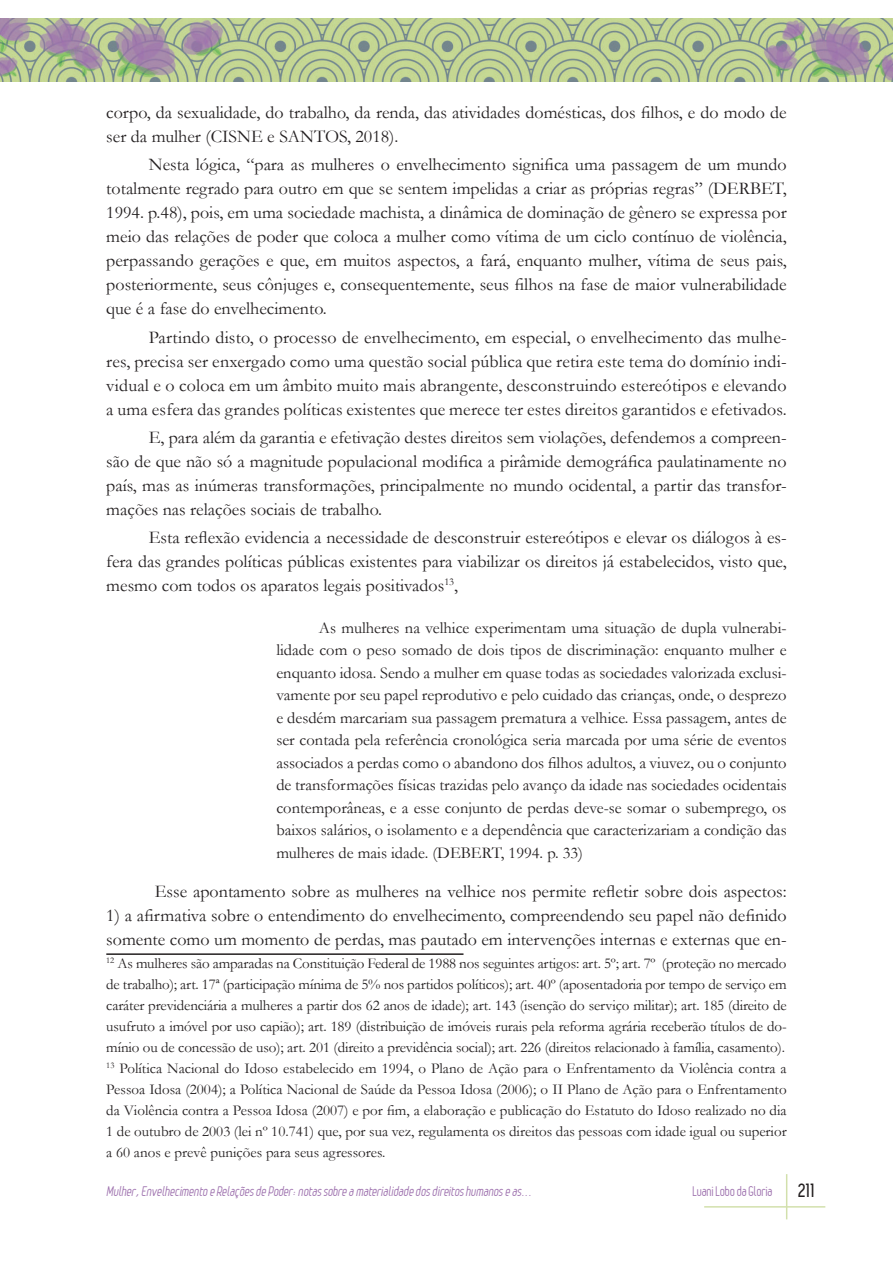
<style>
.page{position:relative;width:893px;height:1263px;background:#fff}
.page>*{position:absolute;margin:0;border:0;box-sizing:border-box;transform-origin:0 0}
.Texto{font:18px/24px "Garamond";color:#231f20;text-align:justify}
.t1{font:700 18px "Leger";color:#231f20}
.Citação{font:16.5px/22.5px "Garamond";color:#231f20;text-align:justify}
.Nota_rodapé{font:15px/21px "Garamond";color:#231f20;text-align:justify}
.t2{font:italic 13.5px "Leger";color:#9f73af}
.t3{font:13.5px "Leger";letter-spacing:-.01em;color:#9f73af}
</style>
<div class="page">
<hr style="left:786px;top:1174px;width:1px;height:45px;background:#d2e0ac">
<hr style="left:704px;top:1206px;width:121px;height:1px;background:#d2e0ac">
<img style="left:0;top:18px;width:893px;height:64px">
<hr style="left:106px;top:953px;width:357px;height:2px;background:#231f20">
<p class="Texto" style="left:106px;top:100px;width:682px">corpo, da sexualidade, do trabalho, da renda, das atividades domésticas, dos filhos, e do modo de ser da mulher (CISNE e SANTOS, 2018).</p>
<p class="Texto" style="left:106px;top:152px;width:682px;text-indent:43px">Nesta lógica, “para as mulheres o envelhecimento significa uma passagem de um mundo totalmente regrado para outro em que se sentem impelidas a criar as próprias regras” (DERBET, 1994. p.48), pois, em uma sociedade machista, a dinâmica de dominação de gênero se expressa por meio das relações de poder que coloca a mulher como vítima de um ciclo contínuo de violência, perpassando gerações e que, em muitos aspectos, a fará, enquanto mulher, vítima de seus pais, posteriormente, seus cônjuges e, consequentemente, seus filhos na fase de maior vulnerabilidade que é a fase do envelhecimento.</p>
<p class="Texto" style="left:106px;top:324px;width:682px;text-indent:43px">Partindo disto, o processo de envelhecimento, em especial, o envelhecimento das mulhe&shy;res, precisa ser enxergado como uma questão social pública que retira este tema do domínio indi&shy;vidual e o coloca em um âmbito muito mais abrangente, desconstruindo estereótipos e elevando a uma esfera das grandes políticas existentes que merece ter estes direitos garantidos e efetivados.</p>
<p class="Texto" style="left:106px;top:425px;width:682px;text-indent:43px">E, para além da garantia e efetivação destes direitos sem violações, defendemos a compreen&shy;são de que não só a magnitude populacional modifica a pirâmide demográfica paulatinamente no país, mas as inúmeras transformações, principalmente no mundo ocidental, a partir das transfor&shy;mações nas relações sociais de trabalho.</p>
<p class="Texto" style="left:106px;top:525px;width:682px;text-indent:43px">Esta reflexão evidencia a necessidade de desconstruir estereótipos e elevar os diálogos à es&shy;fera das grandes políticas públicas existentes para viabilizar os direitos já estabelecidos, visto que, mesmo com todos os aparatos legais positivados<sup>13</sup>,</p>
<p class="Citação" style="left:276px;top:616px;width:512px;text-indent:43px">As mulheres na velhice experimentam uma situação de dupla vulnerabi&shy;lidade com o peso somado de dois tipos de discriminação: enquanto mulher e enquanto idosa. Sendo a mulher em quase todas as sociedades valorizada exclusi&shy;vamente por seu papel reprodutivo e pelo cuidado das crianças, onde, o desprezo e desdém marcariam sua passagem prematura a velhice. Essa passagem, antes de ser contada pela referência cronológica seria marcada por uma série de eventos associados a perdas como o abandono dos filhos adultos, a viuvez, ou o conjunto de transformações físicas trazidas pelo avanço da idade nas sociedades ocidentais contemporâneas, e a esse conjunto de perdas deve-se somar o subemprego, os baixos salários, o isolamento e a dependência que caracterizariam a condição das mulheres de mais idade. (DEBERT, 1994. p. 33)</p>
<p class="Texto" style="left:155px;top:878px;width:633px">Esse apontamento sobre as mulheres na velhice nos permite refletir sobre dois aspectos:</p>
<p class="Texto" style="left:106px;top:902px;width:682px">1) a afirmativa sobre o entendimento do envelhecimento, compreendendo seu papel não definido somente como um momento de perdas, mas pautado em intervenções internas e externas que en-</p>
<p class="Nota_rodapé" style="left:106px;top:952px;width:682px"><sup>12</sup> As mulheres são amparadas na Constituição Federal de 1988 nos seguintes artigos: art. 5º; art. 7º (proteção no mercado de trabalho); art. 17ª (participação mínima de 5% nos partidos políticos); art. 40º (aposentadoria por tempo de serviço em caráter previdenciária a mulheres a partir dos 62 anos de idade); art. 143 (isenção do serviço militar); art. 185 (direito de usufruto a imóvel por uso capião); art. 189 (distribuição de imóveis rurais pela reforma agrária receberão títulos de do&shy;mínio ou de concessão de uso); art. 201 (direito a previdência social); art. 226 (direitos relacionado à família, casamento).</p>
<p class="Nota_rodapé" style="left:106px;top:1057px;width:682px"><sup>13</sup> Política Nacional do Idoso estabelecido em 1994, o Plano de Ação para o Enfrentamento da Violência contra a Pessoa Idosa (2004); a Política Nacional de Saúde da Pessoa Idosa (2006); o II Plano de Ação para o Enfrentamento da Violência contra a Pessoa Idosa (2007) e por fim, a elaboração e publicação do Estatuto do Idoso realizado no dia 1 de outubro de 2003 (lei nº 10.741) que, por sua vez, regulamenta os direitos das pessoas com idade igual ou superior a 60 anos e prevê punições para seus agressores.</p>
<p class="t2" style="left:106px;top:1183px;width:430px">Mulher,Envelhecimento eRelaçõesdePoder:notassobreamaterialidadedosdireitoshumanoseas...</p>
<p class="t3" style="left:692px;top:1183px;width:82px">Luani Lobo da Gloria</p>
<p class="t1" style="left:798px;top:1180px;width:18px">211</p>
</div>
